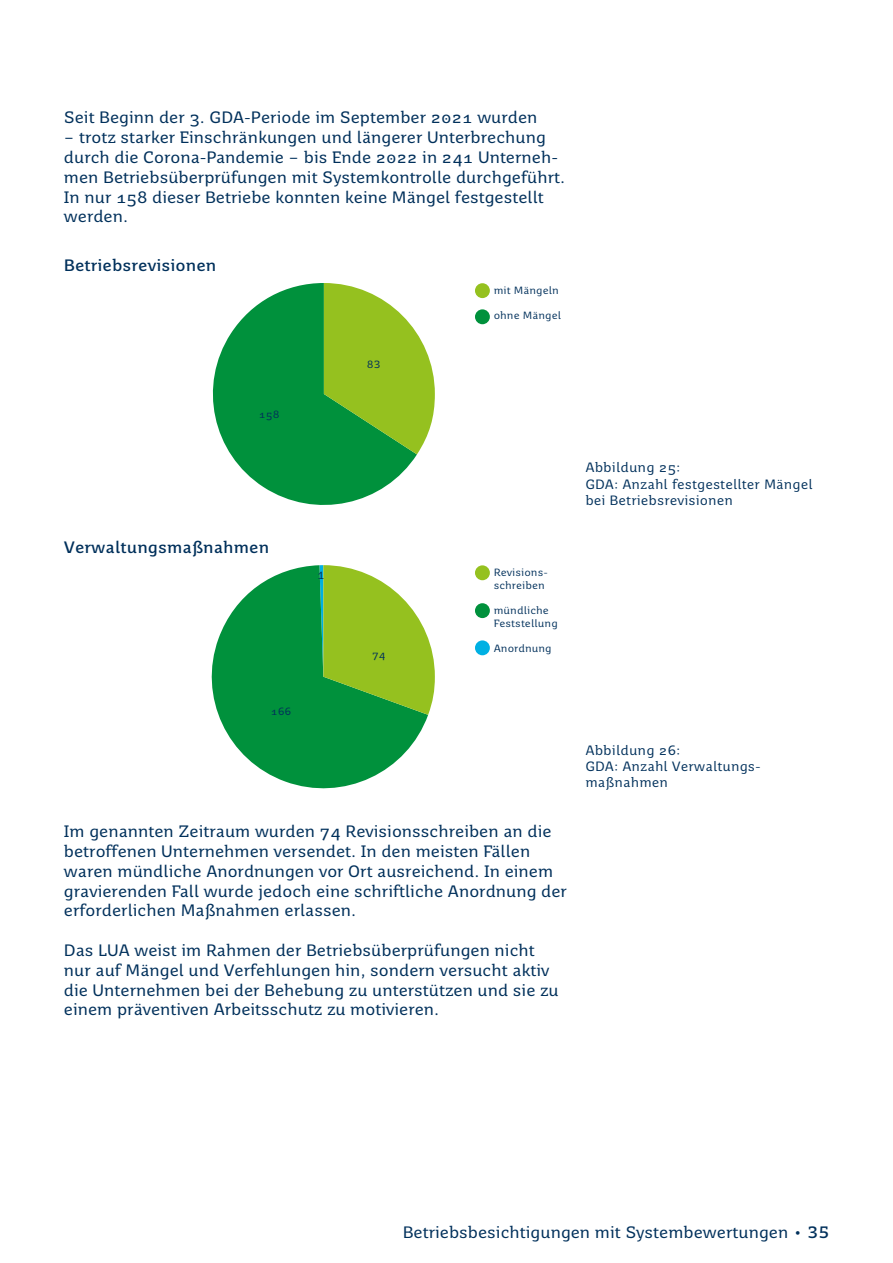
<style>
.page{position:relative;width:893px;height:1263px;background:#fff}
.page>*{position:absolute;margin:0;border:0;box-sizing:border-box;transform-origin:0 0}
.t1{font:16.5px/19.8px "Saar 1450 Text";color:#00305b}
.t2{font:700 16.5px "Saar 1450 Text";color:#00305b}
.t3{font:13.5px/16.2px "Saar 1450 Notes";color:#00305b}
.t4{font:10.5px/12.6px "Saar 1450 Notes";color:#00305b}
.s1{font-weight:700}
</style>
<div class="page">
<svg style="left:211px;top:565px;width:217px;height:224px;fill:#00913c"></svg>
<svg style="left:319px;top:565px;width:116px;height:150px;background:#8ec347"></svg>
<div style="left:475px;top:565px;width:15px;height:15px;background:#95c11f;border-radius:50%"></div>
<div style="left:475px;top:603px;width:15px;height:15px;background:#00913c;border-radius:50%"></div>
<div style="left:475px;top:640px;width:15px;height:15px;background:#00b0e3;border-radius:50%"></div>
<svg style="left:212px;top:283px;width:205px;height:222px;fill:#00913c"></svg>
<svg style="left:324px;top:283px;width:111px;height:171px"></svg>
<div style="left:475px;top:283px;width:15px;height:15px;background:#95c11f;border-radius:50%"></div>
<div style="left:475px;top:309px;width:15px;height:15px;background:#00913c;border-radius:50%"></div>
<p class="t1" style="left:64px;top:108px;width:475px">Seit Beginn der 3. GDA-Periode im September 2021 wurden</p>
<p class="t1" style="left:64px;top:128px;width:503px">– trotz starker Einschränkungen und längerer Unterbrechung durch die Corona-Pandemie – bis Ende 2022 in 241 Unterneh&shy;men Betriebsüberprüfungen mit Systemkontrolle durchgeführt.<br>In nur 158 dieser Betriebe konnten keine Mängel festgestellt werden.</p>
<p class="t2" style="left:64px;top:255px;width:154px">Betriebsrevisionen</p>
<p class="t4" style="left:259px;top:408px;width:22px">158</p>
<p class="t4" style="left:367px;top:358px;width:15px">83</p>
<p class="t2" style="left:64px;top:537px;width:207px">Verwaltungsmaßnahmen</p>
<p class="t4" style="left:317px;top:569px;width:8px">1</p>
<p class="t4" style="left:271px;top:704px;width:22px">166</p>
<p class="t4" style="left:372px;top:648px;width:15px">74</p>
<p class="t4" style="left:494px;top:284px;width:67px">mit Mängeln</p>
<p class="t4" style="left:494px;top:309px;width:69px">ohne Mängel</p>
<p class="t4" style="left:494px;top:566px;width:56px">Revisions&shy;schreiben</p>
<p class="t4" style="left:494px;top:604px;width:66px">mündliche<br>Feststellung</p>
<p class="t4" style="left:494px;top:642px;width:60px">Anordnung</p>
<p class="t1" style="left:64px;top:821px;width:505px">Im genannten Zeitraum wurden 74 Revisionsschreiben an die betroffenen Unternehmen versendet. In den meisten Fällen waren mündliche Anordnungen vor Ort ausreichend. In einem gravierenden Fall wurde jedoch eine schriftliche Anordnung der erforderlichen Maßnahmen erlassen.</p>
<p class="t1" style="left:64px;top:940px;width:496px">Das LUA weist im Rahmen der Betriebsüberprüfungen nicht nur auf Mängel und Verfehlungen hin, sondern versucht aktiv die Unternehmen bei der Behebung zu unterstützen und sie zu einem präventiven Arbeitsschutz zu motivieren.</p>
<p class="t3" style="left:585px;top:459px;width:229px">Abbildung 25:<br>GDA: Anzahl festgestellter Mängel bei Betriebsrevisionen</p>
<p class="t3" style="left:585px;top:742px;width:177px">Abbildung 26:<br>GDA: Anzahl Verwaltungs&shy;maßnahmen</p>
<p class="t1" style="left:403px;top:1222px;width:428px">Betriebsbesichtigungen mit Systembewertungen • <span class="s1">35</span></p>
</div>
